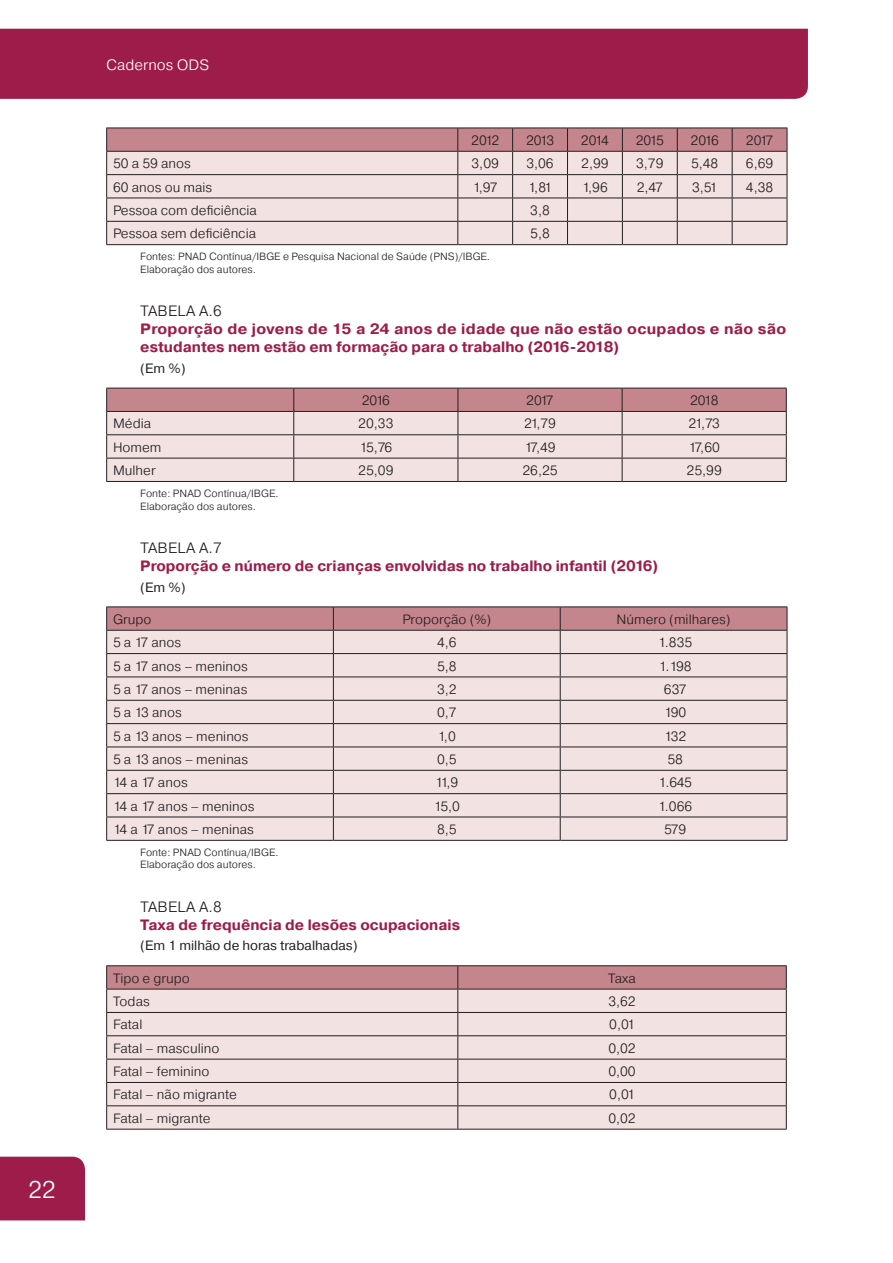
<style>
.page{position:relative;width:893px;height:1263px;background:#fff}
.page>*{position:absolute;margin:0;border:0;box-sizing:border-box;transform-origin:0 0}
.t1{font:300 24px "Pragmatica";color:#fff}
.titulo_2_grafico_soz{font:700 15px/18px "Pragmatica";color:#9e1c49;scale:1.04 1}
.titulo_2_grafico_soz-2{font:700 15px "Pragmatica";color:#9e1c49}
.titulo_1_grafico{font:300 15px "Pragmatica";letter-spacing:.01em;color:#231f20}
.t2{font:300 15px "Pragmatica";color:#fff}
.miolo_tabela_1_esq{font:300 13.5px "Pragmatica";color:#231f20}
.miolo_tabela_1_cent{font:300 13.5px "Pragmatica";color:#231f20}
.titulo_3_em{font:13.5px "Pragmatica";color:#231f20}
.fonte_grafico_primei{font:300 10.5px "Pragmatica";color:#231f20}
.fonte_grafico_final{font:300 10.5px "Pragmatica";color:#231f20}
</style>
<div class="page">
<div style="left:0;top:29px;width:808px;height:70px;background:#9e1c49"></div>
<div style="left:0;top:1157px;width:85px;height:63px;background:#9e1c49"></div>
<svg style="left:106px;top:128px;width:682px;height:116px;background:#dfc6c8"></svg>
<hr style="left:106px;top:244px;width:352px;height:1px;background:#231f20">
<hr style="left:458px;top:244px;width:55px;height:1px;background:#231f20">
<hr style="left:513px;top:244px;width:54px;height:1px;background:#231f20">
<hr style="left:567px;top:244px;width:55px;height:1px;background:#231f20">
<hr style="left:622px;top:244px;width:55px;height:1px;background:#231f20">
<hr style="left:677px;top:244px;width:55px;height:1px;background:#231f20">
<hr style="left:732px;top:244px;width:55px;height:1px;background:#231f20">
<svg style="left:106px;top:388px;width:681px;height:93px;background:#ddc2c4"></svg>
<hr style="left:106px;top:481px;width:188px;height:1px;background:#231f20">
<hr style="left:294px;top:481px;width:164px;height:1px;background:#231f20">
<hr style="left:458px;top:481px;width:164px;height:1px;background:#231f20">
<hr style="left:622px;top:481px;width:165px;height:1px;background:#231f20">
<hr style="left:106px;top:606px;width:227px;height:1px;background:#231f20">
<hr style="left:333px;top:606px;width:227px;height:1px;background:#231f20">
<hr style="left:560px;top:606px;width:227px;height:1px;background:#231f20">
<svg style="left:106px;top:607px;width:682px;height:233px;background:#e3cfd0"></svg>
<hr style="left:106px;top:840px;width:227px;height:1px;background:#231f20">
<hr style="left:333px;top:840px;width:227px;height:1px;background:#231f20">
<hr style="left:560px;top:840px;width:227px;height:1px;background:#231f20">
<hr style="left:106px;top:965px;width:352px;height:1px;background:#231f20">
<hr style="left:458px;top:965px;width:329px;height:1px;background:#231f20">
<svg style="left:106px;top:966px;width:681px;height:163px;background:#e2cccd"></svg>
<hr style="left:106px;top:1129px;width:352px;height:1px;background:#231f20">
<hr style="left:458px;top:1129px;width:329px;height:1px;background:#231f20">
<h1 class="t1" style="left:28px;top:1174px;width:29px">22</h1>
<p class="t2" style="left:106px;top:55px;width:104px">Cadernos ODS</p>
<p class="miolo_tabela_1_cent" style="left:471px;top:132px;width:30px">2012</p>
<p class="miolo_tabela_1_cent" style="left:526px;top:132px;width:30px">2013</p>
<p class="miolo_tabela_1_cent" style="left:581px;top:132px;width:30px">2014</p>
<p class="miolo_tabela_1_cent" style="left:636px;top:132px;width:30px">2015</p>
<p class="miolo_tabela_1_cent" style="left:691px;top:132px;width:30px">2016</p>
<p class="miolo_tabela_1_cent" style="left:746px;top:132px;width:29px">2017</p>
<p class="miolo_tabela_1_esq" style="left:113px;top:155px;width:79px">50 a 59 anos</p>
<p class="miolo_tabela_1_esq" style="left:471px;top:155px;width:29px">3,09</p>
<p class="miolo_tabela_1_esq" style="left:526px;top:155px;width:29px">3,06</p>
<p class="miolo_tabela_1_esq" style="left:581px;top:155px;width:29px">2,99</p>
<p class="miolo_tabela_1_esq" style="left:636px;top:155px;width:29px">3,79</p>
<p class="miolo_tabela_1_esq" style="left:691px;top:155px;width:29px">5,48</p>
<p class="miolo_tabela_1_esq" style="left:746px;top:155px;width:29px">6,69</p>
<p class="miolo_tabela_1_esq" style="left:113px;top:178px;width:101px">60 anos ou mais</p>
<p class="miolo_tabela_1_esq" style="left:473px;top:178px;width:26px">1,97</p>
<p class="miolo_tabela_1_esq" style="left:528px;top:178px;width:25px">1,81</p>
<p class="miolo_tabela_1_esq" style="left:582px;top:178px;width:27px">1,96</p>
<p class="miolo_tabela_1_esq" style="left:637px;top:178px;width:28px">2,47</p>
<p class="miolo_tabela_1_esq" style="left:692px;top:178px;width:27px">3,51</p>
<p class="miolo_tabela_1_esq" style="left:746px;top:178px;width:29px">4,38</p>
<p class="miolo_tabela_1_esq" style="left:113px;top:202px;width:146px">Pessoa com deficiência</p>
<p class="miolo_tabela_1_esq" style="left:530px;top:202px;width:21px">3,8</p>
<p class="miolo_tabela_1_esq" style="left:113px;top:225px;width:145px">Pessoa sem deficiência</p>
<p class="miolo_tabela_1_esq" style="left:530px;top:225px;width:21px">5,8</p>
<p class="fonte_grafico_primei" style="left:140px;top:250px;width:351px">Fontes: PNAD Contínua/IBGE e Pesquisa Nacional de Saúde (PNS)/IBGE.</p>
<p class="fonte_grafico_final" style="left:140px;top:262px;width:117px">Elaboração dos autores.</p>
<p class="titulo_1_grafico" style="left:140px;top:301px;width:83px">TABELA A.6</p>
<p class="titulo_2_grafico_soz" style="left:140px;top:320px;width:623px">Proporção de jovens de 15 a 24 anos de idade que não estão ocupados e não são estudantes nem estão em formação para o trabalho (2016-2018)</p>
<p class="titulo_3_em" style="left:140px;top:360px;width:47px">(Em %)</p>
<p class="miolo_tabela_1_cent" style="left:362px;top:392px;width:30px">2016</p>
<p class="miolo_tabela_1_cent" style="left:526px;top:392px;width:29px">2017</p>
<p class="miolo_tabela_1_cent" style="left:690px;top:392px;width:30px">2018</p>
<p class="miolo_tabela_1_esq" style="left:113px;top:415px;width:40px">Média</p>
<p class="miolo_tabela_1_esq" style="left:358px;top:415px;width:37px">20,33</p>
<p class="miolo_tabela_1_esq" style="left:524px;top:415px;width:34px">21,79</p>
<p class="miolo_tabela_1_esq" style="left:689px;top:415px;width:33px">21,73</p>
<p class="miolo_tabela_1_esq" style="left:113px;top:438px;width:50px">Homem</p>
<p class="miolo_tabela_1_esq" style="left:359px;top:438px;width:35px">15,76</p>
<p class="miolo_tabela_1_esq" style="left:524px;top:438px;width:33px">17,49</p>
<p class="miolo_tabela_1_esq" style="left:688px;top:438px;width:33px">17,60</p>
<p class="miolo_tabela_1_esq" style="left:113px;top:462px;width:44px">Mulher</p>
<p class="miolo_tabela_1_esq" style="left:358px;top:462px;width:37px">25,09</p>
<p class="miolo_tabela_1_esq" style="left:522px;top:462px;width:37px">26,25</p>
<p class="miolo_tabela_1_esq" style="left:687px;top:462px;width:37px">25,99</p>
<p class="fonte_grafico_primei" style="left:140px;top:487px;width:140px">Fonte: PNAD Contínua/IBGE.</p>
<p class="fonte_grafico_final" style="left:140px;top:499px;width:117px">Elaboração dos autores.</p>
<p class="titulo_1_grafico" style="left:140px;top:538px;width:83px">TABELA A.7</p>
<p class="titulo_2_grafico_soz-2" style="left:140px;top:556px;width:520px">Proporção e número de crianças envolvidas no trabalho infantil (2016)</p>
<p class="titulo_3_em" style="left:140px;top:578px;width:47px">(Em %)</p>
<p class="miolo_tabela_1_cent" style="left:113px;top:611px;width:40px">Grupo</p>
<p class="miolo_tabela_1_cent" style="left:402px;top:611px;width:90px">Proporção (%)</p>
<p class="miolo_tabela_1_cent" style="left:617px;top:611px;width:116px">Número (milhares)</p>
<p class="miolo_tabela_1_esq" style="left:113px;top:634px;width:70px">5 a 17 anos</p>
<p class="miolo_tabela_1_esq" style="left:437px;top:634px;width:21px">4,6</p>
<p class="miolo_tabela_1_esq" style="left:658px;top:634px;width:36px">1.835</p>
<p class="miolo_tabela_1_esq" style="left:113px;top:657px;width:136px">5 a 17 anos – meninos</p>
<p class="miolo_tabela_1_esq" style="left:437px;top:657px;width:21px">5,8</p>
<p class="miolo_tabela_1_esq" style="left:659px;top:657px;width:35px">1.198</p>
<p class="miolo_tabela_1_esq" style="left:113px;top:681px;width:136px">5 a 17 anos – meninas</p>
<p class="miolo_tabela_1_esq" style="left:437px;top:681px;width:21px">3,2</p>
<p class="miolo_tabela_1_esq" style="left:664px;top:681px;width:24px">637</p>
<p class="miolo_tabela_1_esq" style="left:113px;top:704px;width:70px">5 a 13 anos</p>
<p class="miolo_tabela_1_esq" style="left:437px;top:704px;width:21px">0,7</p>
<p class="miolo_tabela_1_esq" style="left:664px;top:704px;width:24px">190</p>
<p class="miolo_tabela_1_esq" style="left:113px;top:727px;width:137px">5 a 13 anos – meninos</p>
<p class="miolo_tabela_1_esq" style="left:438px;top:727px;width:19px">1,0</p>
<p class="miolo_tabela_1_esq" style="left:664px;top:727px;width:24px">132</p>
<p class="miolo_tabela_1_esq" style="left:113px;top:751px;width:137px">5 a 13 anos – meninas</p>
<p class="miolo_tabela_1_esq" style="left:437px;top:751px;width:21px">0,5</p>
<p class="miolo_tabela_1_esq" style="left:667px;top:751px;width:17px">58</p>
<p class="miolo_tabela_1_esq" style="left:113px;top:774px;width:76px">14 a 17 anos</p>
<p class="miolo_tabela_1_esq" style="left:435px;top:774px;width:25px">11,9</p>
<p class="miolo_tabela_1_esq" style="left:658px;top:774px;width:35px">1.645</p>
<p class="miolo_tabela_1_esq" style="left:113px;top:797px;width:143px">14 a 17 anos – meninos</p>
<p class="miolo_tabela_1_esq" style="left:434px;top:797px;width:28px">15,0</p>
<p class="miolo_tabela_1_esq" style="left:658px;top:797px;width:36px">1.066</p>
<p class="miolo_tabela_1_esq" style="left:113px;top:821px;width:142px">14 a 17 anos – meninas</p>
<p class="miolo_tabela_1_esq" style="left:437px;top:821px;width:21px">8,5</p>
<p class="miolo_tabela_1_esq" style="left:664px;top:821px;width:24px">579</p>
<p class="fonte_grafico_primei" style="left:140px;top:845px;width:140px">Fonte: PNAD Contínua/IBGE.</p>
<p class="fonte_grafico_final" style="left:140px;top:858px;width:117px">Elaboração dos autores.</p>
<p class="titulo_1_grafico" style="left:140px;top:897px;width:83px">TABELA A.8</p>
<p class="titulo_2_grafico_soz-2" style="left:140px;top:915px;width:321px">Taxa de frequência de lesões ocupacionais</p>
<p class="titulo_3_em" style="left:140px;top:937px;width:219px">(Em 1 milhão de horas trabalhadas)</p>
<p class="miolo_tabela_1_cent" style="left:113px;top:969px;width:78px">Tipo e grupo</p>
<p class="miolo_tabela_1_cent" style="left:608px;top:969px;width:29px">Taxa</p>
<p class="miolo_tabela_1_esq" style="left:113px;top:993px;width:38px">Todas</p>
<p class="miolo_tabela_1_esq" style="left:608px;top:993px;width:29px">3,62</p>
<p class="miolo_tabela_1_esq" style="left:113px;top:1016px;width:31px">Fatal</p>
<p class="miolo_tabela_1_esq" style="left:609px;top:1016px;width:27px">0,01</p>
<p class="miolo_tabela_1_esq" style="left:113px;top:1039px;width:108px">Fatal – masculino</p>
<p class="miolo_tabela_1_esq" style="left:608px;top:1039px;width:29px">0,02</p>
<p class="miolo_tabela_1_esq" style="left:113px;top:1063px;width:98px">Fatal – feminino</p>
<p class="miolo_tabela_1_esq" style="left:608px;top:1063px;width:29px">0,00</p>
<p class="miolo_tabela_1_esq" style="left:113px;top:1086px;width:125px">Fatal – não migrante</p>
<p class="miolo_tabela_1_esq" style="left:609px;top:1086px;width:27px">0,01</p>
<p class="miolo_tabela_1_esq" style="left:113px;top:1109px;width:99px">Fatal – migrante</p>
<p class="miolo_tabela_1_esq" style="left:608px;top:1109px;width:29px">0,02</p>
</div>
